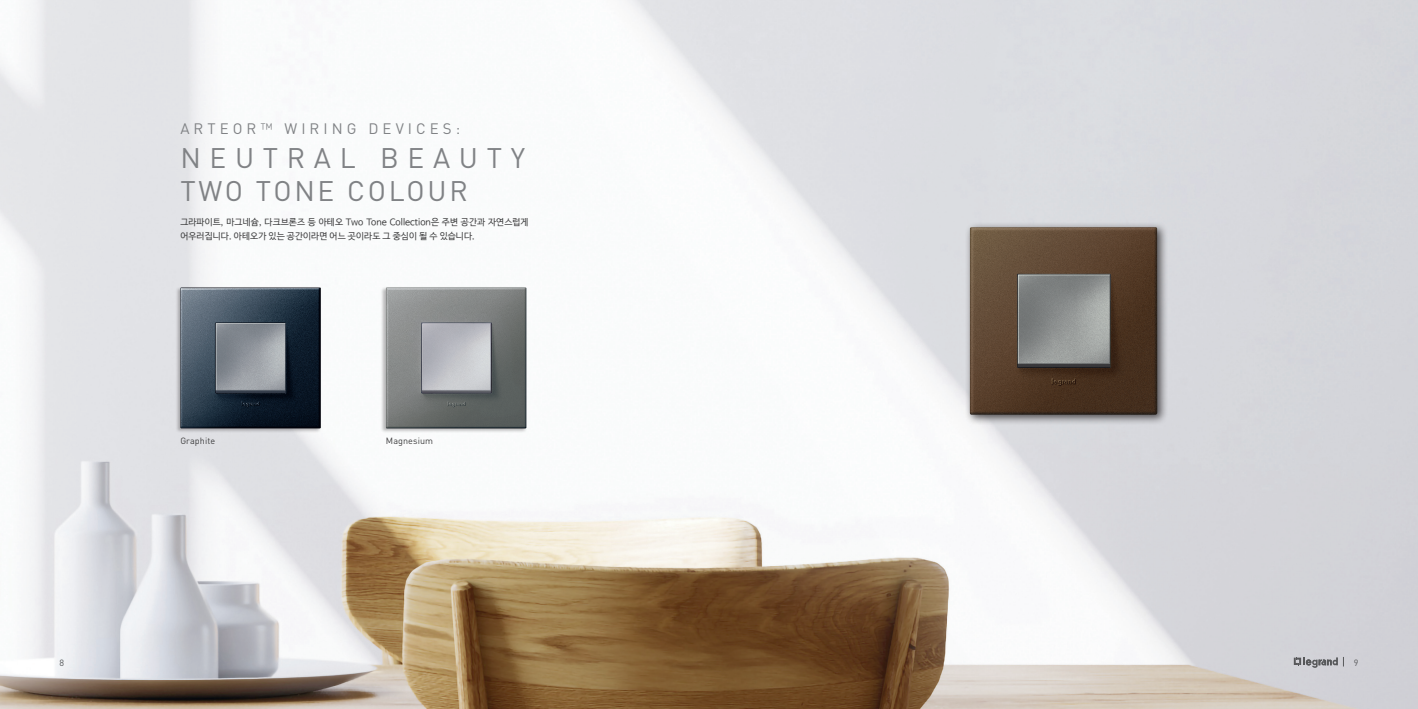
<style>
.page{position:relative;width:1418px;height:709px;background:#fff}
.page>*{position:absolute;margin:0;border:0;box-sizing:border-box;transform-origin:0 0}
.t1{font:28px/33.6px "DIN";letter-spacing:.31em;color:#808285}
.t2{font:15px "DIN";letter-spacing:.27em;color:#808285}
.t3{font:9px/14px "Nanum Barun Gothic";letter-spacing:.01em;color:#3e3e3f}
.t4{font:9px "DIN";letter-spacing:.01em;color:#3e3e3f}
.t5{font:9px "DIN";color:#57585a}
.s1{font-weight:300}
</style>
<div class="page">
<img style="left:0;top:0;width:1417px;height:709px">
<div style="left:175px;top:286px;width:146px;height:147px;background:#231f20;opacity:.3"></div>
<img style="left:180px;top:287px;width:141px;height:141px">
<div style="left:380px;top:286px;width:147px;height:147px;background:#231f20;opacity:.3"></div>
<img style="left:386px;top:287px;width:140px;height:141px">
<svg style="left:1293px;top:657px;width:44px;height:11px"></svg>
<div style="left:964px;top:222px;width:204px;height:203px;background:#231f20;opacity:.75"></div>
<img style="left:969px;top:227px;width:188px;height:188px">
<h2 class="t2" style="left:180px;top:119px;width:281px">ARTEOR<span class="s1">™</span> WIRING DEVICES:</h2>
<h1 class="t1" style="left:180px;top:140px;width:346px">NEUTRAL BEAUTY<br>TWO TONE COLOUR</h1>
<p class="t3" style="left:180px;top:215px;width:350px">그라파이트, 마그네슘, 다크브론즈 등 아테오 Two Tone Collection은 주변 공간과 자연스럽게 어우러집니다. 아테오가 있는 공간이라면 어느 곳이라도 그 중심이 될 수 있습니다.</p>
<p class="t4" style="left:180px;top:435px;width:36px">Graphite</p>
<p class="t4" style="left:386px;top:435px;width:49px">Magnesium</p>
<p class="t5" style="left:60px;top:657px;width:6px">8</p>
<p class="t5" style="left:1353px;top:657px;width:6px">9</p>
</div>
